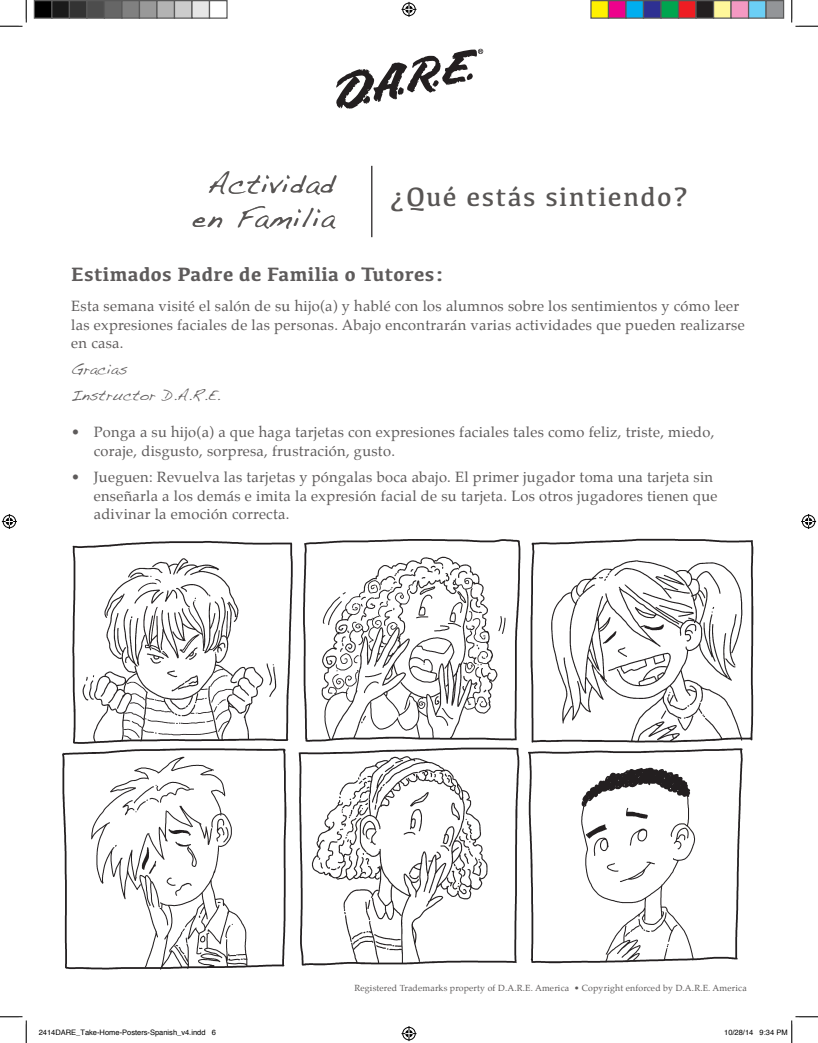
<style>
.page{position:relative;width:818px;height:1043px;background:#fff}
.page>*{position:absolute;margin:0;border:0;box-sizing:border-box;transform-origin:0 0}
.Header_1{font:27.5px "Kefa";letter-spacing:.05em;color:#585554}
.Header_1-2{font:27.5px/33.8px "Handwriting Dakota";letter-spacing:.05em;color:#585554;text-align:center}
.SubHead{font:700 20px "Kefa";letter-spacing:.02em;color:#5e5b5b}
.BODY{font:14.62px/18.8px "Palatino";letter-spacing:.02em;color:#5e5b5b}
.BODY-2{font:14.62px "Handwriting Dakota";letter-spacing:.02em;color:#5e5b5b}
.t1{font:8.75px "Palatino";letter-spacing:.02em;color:#5e5b5b}
.t2{font:7.5px "Helvetica";color:#000}
</style>
<div class="page">
<img style="left:62px;top:538px;width:692px;height:432px">
<svg style="left:336px;top:49px;width:147px;height:60px"></svg>
<hr style="left:371px;top:166px;width:1px;height:71px;background:#231f20">
<svg style="left:0;top:0;width:27px;height:27px"></svg>
<svg style="left:0;top:1016px;width:27px;height:26px"></svg>
<svg style="left:791px;top:0;width:27px;height:27px"></svg>
<svg style="left:401px;top:2px;width:15px;height:15px"></svg>
<svg style="left:401px;top:1026px;width:15px;height:15px"></svg>
<svg style="left:2px;top:514px;width:15px;height:15px"></svg>
<svg style="left:801px;top:514px;width:15px;height:15px"></svg>
<div style="left:34px;top:1px;width:18px;height:17px;background:#000"></div>
<div style="left:34px;top:0;width:18px;height:19px;border:1px solid #595959"></div>
<div style="left:52px;top:1px;width:17px;height:17px;background:#1a1a1a"></div>
<div style="left:51px;top:0;width:19px;height:19px;border:1px solid #595959"></div>
<div style="left:69px;top:1px;width:18px;height:17px;background:#333"></div>
<div style="left:69px;top:0;width:19px;height:19px;border:1px solid #595959"></div>
<div style="left:87px;top:1px;width:17px;height:17px;background:#4d4d4d"></div>
<div style="left:86px;top:0;width:19px;height:19px;border:1px solid #595959"></div>
<div style="left:104px;top:1px;width:18px;height:17px;background:#666"></div>
<div style="left:104px;top:0;width:18px;height:19px;border:1px solid #595959"></div>
<div style="left:122px;top:1px;width:17px;height:17px;background:#808080"></div>
<div style="left:121px;top:0;width:19px;height:19px;border:1px solid #595959"></div>
<div style="left:139px;top:1px;width:18px;height:17px;background:#999"></div>
<div style="left:139px;top:0;width:19px;height:19px;border:1px solid #595959"></div>
<div style="left:157px;top:1px;width:17px;height:17px;background:#b3b3b3"></div>
<div style="left:156px;top:0;width:19px;height:19px;border:1px solid #595959"></div>
<div style="left:174px;top:1px;width:18px;height:17px;background:#ccc"></div>
<div style="left:174px;top:0;width:18px;height:19px;border:1px solid #595959"></div>
<div style="left:192px;top:1px;width:17px;height:17px;background:#e6e6e6"></div>
<div style="left:191px;top:0;width:19px;height:19px;border:1px solid #595959"></div>
<div style="left:209px;top:0;width:19px;height:19px;border:1px solid #595959"></div>
<div style="left:591px;top:1px;width:17px;height:17px;background:#fff101"></div>
<div style="left:590px;top:0;width:19px;height:19px;border:1px solid #595959"></div>
<div style="left:608px;top:1px;width:18px;height:17px;background:#ed028c"></div>
<div style="left:608px;top:0;width:18px;height:19px;border:1px solid #595959"></div>
<div style="left:626px;top:1px;width:17px;height:17px;background:#00aeef"></div>
<div style="left:625px;top:0;width:19px;height:19px;border:1px solid #595959"></div>
<div style="left:643px;top:1px;width:18px;height:17px;background:#2e3092"></div>
<div style="left:642px;top:0;width:19px;height:19px;border:1px solid #595959"></div>
<div style="left:661px;top:1px;width:17px;height:17px;background:#00a54f"></div>
<div style="left:660px;top:0;width:19px;height:19px;border:1px solid #595959"></div>
<div style="left:678px;top:1px;width:18px;height:17px;background:#ee1d23"></div>
<div style="left:678px;top:0;width:18px;height:19px;border:1px solid #595959"></div>
<div style="left:696px;top:1px;width:17px;height:17px;background:#231f20"></div>
<div style="left:695px;top:0;width:19px;height:19px;border:1px solid #595959"></div>
<div style="left:713px;top:1px;width:18px;height:17px;background:#fff79a"></div>
<div style="left:712px;top:0;width:19px;height:19px;border:1px solid #595959"></div>
<div style="left:731px;top:1px;width:17px;height:17px;background:#f499c2"></div>
<div style="left:730px;top:0;width:19px;height:19px;border:1px solid #595959"></div>
<div style="left:748px;top:1px;width:18px;height:17px;background:#6bcff6"></div>
<div style="left:748px;top:0;width:18px;height:19px;border:1px solid #595959"></div>
<div style="left:766px;top:1px;width:17px;height:17px;background:#939598"></div>
<div style="left:765px;top:0;width:19px;height:19px;border:1px solid #595959"></div>
<svg style="left:791px;top:1016px;width:27px;height:26px"></svg>
<p class="Header_1-2" style="left:192px;top:167px;width:143px">Actividad en Familia</p>
<p class="Header_1" style="left:390px;top:180px;width:299px">¿Qué estás sintiendo?</p>
<p class="SubHead" style="left:71px;top:261px;width:374px">Estimados Padre de Familia o Tutores:</p>
<p class="BODY" style="left:71px;top:296px;width:675px">Esta semana visité el salón de su hijo(a) y hablé con los alumnos sobre los sentimientos y cómo leer las expresiones faciales de las personas. Abajo encontrarán varias actividades que pueden realizarse en casa.</p>
<p class="BODY-2" style="left:71px;top:361px;width:58px">Gracias</p>
<p class="BODY-2" style="left:71px;top:386px;width:150px">Instructor D.A.R.E.</p>
<p class="BODY" style="left:94px;top:423px;width:622px;text-indent:-22px">• Ponga a su hijo(a) a que haga tarjetas con expresiones faciales tales como feliz, triste, miedo, coraje, disgusto, sorpresa, frustración, gusto.</p>
<p class="BODY" style="left:94px;top:467px;width:625px;text-indent:-22px">• Jueguen: Revuelva las tarjetas y póngalas boca abajo. El primer jugador toma una tarjeta sin enseñarla a los demás e imita la expresión facial de su tarjeta. Los otros jugadores tienen que adivinar la emoción correcta.</p>
<p class="t1" style="left:354px;top:980px;width:393px">Registered Trademarks property of D.A.R.E. America • Copyright enforced by D.A.R.E. America</p>
<p class="t2" style="left:39px;top:1027px;width:179px">2414DARE_Take-Home-Posters-Spanish_v4.indd 6</p>
<p class="t2" style="left:724px;top:1027px;width:65px">10/28/14 9:34 PM</p>
</div>
